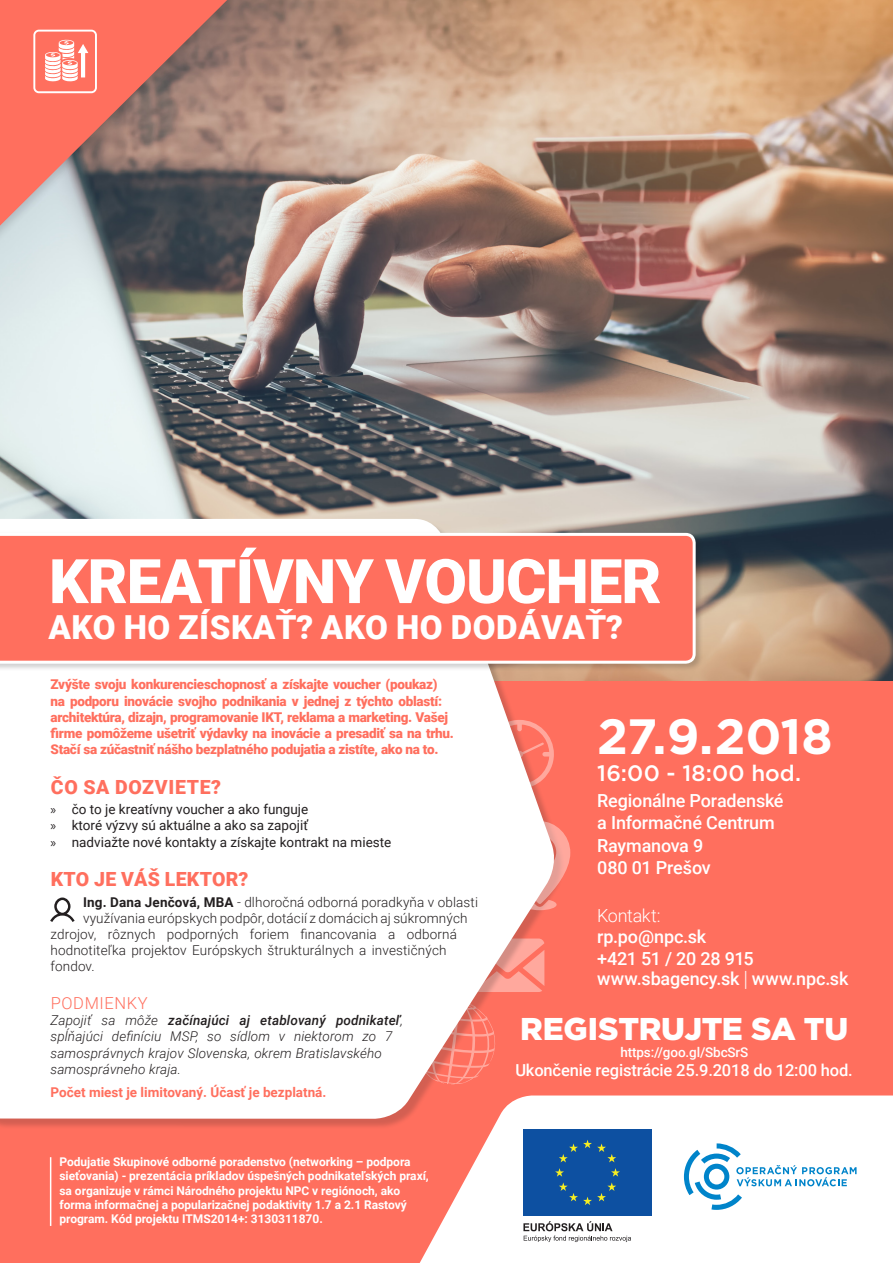
<style>
.page{position:relative;width:893px;height:1263px;background:#fff}
.page>*{position:absolute;margin:0;border:0;box-sizing:border-box;transform-origin:0 0}
.t1{font:900 61.5px "Roboto";letter-spacing:-.015em;color:#fff}
.t2{font:700 49.5px "Gotham";letter-spacing:-.015em;color:#fff}
.t3{font:900 33.15px "Roboto";letter-spacing:.015em;color:#fff}
.t4{font:900 31.5px "Gotham";letter-spacing:-.01em;color:#fff}
.t5{font:500 22.35px "Gotham";letter-spacing:.01em;color:#fff}
.t6{font:900 19.5px "Roboto";letter-spacing:.015em;color:#ff6f5e}
.t7{font:900 19.5px "Roboto";letter-spacing:.035em;color:#ff6f5e}
.t8{font:500 18px "Roboto";letter-spacing:-.01em;color:#fff}
.t9{font:500 18px "Roboto";letter-spacing:-.03em;color:#fff}
.t10{font:300 18px "Roboto";letter-spacing:-.02em;color:#fff}
.t11{font:500 16.5px "Roboto";letter-spacing:-.01em;color:#fff}
.t12{font:300 16.5px "Roboto";letter-spacing:.035em;color:#ff6f5e}
.t13{font:900 13.5px/16.2px "Roboto";letter-spacing:-.02em;color:#ff6f5e}
.t14{font:300 13.5px "Roboto";letter-spacing:.01em;color:#231f20}
.t15{font:italic 300 13.5px/16.2px "Roboto";letter-spacing:.01em;color:#231f20}
.t16{font:13.5px "Roboto";color:#231f20}
.t17{font:700 13.5px "Roboto";color:#ff6f5e}
.t18{font:500 13.5px "Roboto";letter-spacing:-.01em;color:#fff}
.t19{font:700 12px/14.4px "Roboto";letter-spacing:-.005em;color:#fff}
.s1{font-family:"Myriad Pro"}
.s2{font-weight:700}
.s3{font-weight:500}
.s4{font-family:"Helvetica Neue LT Com";font-weight:300}
</style>
<div class="page">
<img style="left:0;top:0;width:893px;height:682px">
<div style="left:0;top:682px;width:893px;height:581px;background:#ff6f5e"></div>
<svg style="left:419px;top:1095px;width:474px;height:168px;background:#fef0ee"></svg>
<svg style="left:684px;top:1143px;width:172px;height:67px;background:#d5eaf6"></svg>
<div style="left:523px;top:1129px;width:129px;height:87px;background:#0d50a1"></div>
<svg style="left:555px;top:1168px;width:65px;height:37px"></svg>
<svg style="left:559px;top:1140px;width:57px;height:22px"></svg>
<svg style="left:523px;top:1221px;width:108px;height:21px;background:#cdcdcd"></svg>
<div style="left:0;top:520px;width:565px;height:609px;background:#231f20;opacity:.2"></div>
<svg style="left:0;top:519px;width:559px;height:600px;background:#fef1ef"></svg>
<div style="left:0;top:531px;width:703px;height:140px;background:#231f20;opacity:.21"></div>
<div style="left:0;top:533px;width:696px;height:131px;background:#ff6f5e"></div>
<svg style="left:50px;top:897px;width:25px;height:25px"></svg>
<hr style="left:50px;top:1157px;width:1px;height:69px;background:#fff">
<div style="left:0;top:0;width:246px;height:248px;background:#231f20;opacity:.17"></div>
<svg style="left:0;top:0;width:227px;height:226px;background:#ba7269"></svg>
<svg style="left:33px;top:30px;width:64px;height:63px"></svg>
<svg style="left:509px;top:821px;width:61px;height:89px;background:#fbd3ce"></svg>
<p class="t1" style="left:49px;top:538px;width:614px">KREATÍVNY VOUCHER</p>
<p class="t3" style="left:49px;top:604px;width:576px">AKO HO ZÍSKAŤ? AKO HO DODÁVAŤ?</p>
<p class="t13" style="left:51px;top:676px;width:405px">Zvýšte svoju konkurencieschopnosť a získajte voucher (poukaz) na podporu inovácie svojho podnikania v jednej z týchto oblastí: architektúra, dizajn, programovanie IKT, reklama a marketing. Vašej firme pomôžeme ušetriť výdavky na inovácie a presadiť sa na trhu.<br>Stačí sa zúčastniť nášho bezplatného podujatia a zistíte, ako na to.</p>
<p class="t7" style="left:51px;top:773px;width:172px">ČO SA DOZVIETE?</p>
<p class="t16" style="left:51px;top:800px;width:259px"><span class="s1">»</span> čo to je kreatívny voucher a ako funguje</p>
<p class="t16" style="left:51px;top:816px;width:259px"><span class="s1">»</span> ktoré výzvy sú aktuálne a ako sa zapojiť</p>
<p class="t16" style="left:51px;top:832px;width:342px"><span class="s1">»</span> nadviažte nové kontakty a získajte kontrakt na mieste</p>
<p class="t6" style="left:51px;top:865px;width:199px">KTO JE VÁŠ LEKTOR?</p>
<p class="t14" style="left:83px;top:892px;width:396px"><span class="s2">Ing. Dana Jenčová, MBA</span> - dlhoročná odborná poradkyňa v oblasti</p>
<p class="t14" style="left:83px;top:908px;width:386px">využívania európskych podpôr, dotácií z domácich aj súkromných</p>
<p class="t14" style="left:51px;top:925px;width:408px">zdrojov, rôznych podporných foriem financovania a odborná</p>
<p class="t14" style="left:51px;top:941px;width:397px">hodnotiteľka projektov Európskych štrukturálnych a investičných</p>
<p class="t14" style="left:51px;top:957px;width:46px">fondov.</p>
<p class="t12" style="left:51px;top:991px;width:98px">PODMIENKY</p>
<p class="t15" style="left:51px;top:1012px;width:354px">Zapojiť sa môže <span class="s3">začínajúci aj etablovaný podnikateľ</span>, spĺňajúci definíciu MSP, so sídlom v niektorom zo 7 samosprávnych krajov Slovenska, okrem Bratislavského samosprávneho kraja.</p>
<p class="t17" style="left:51px;top:1083px;width:277px">Počet miest je limitovaný. Účasť je bezplatná.</p>
<p class="t19" style="left:60px;top:1154px;width:371px">Podujatie Skupinové odborné poradenstvo (networking – podpora sieťovania) - prezentácia príkladov úspešných podnikateľských praxí, sa organizuje v rámci Národného projektu NPC v regiónoch, ako forma informačnej a popularizačnej podaktivity 1.7 a 2.1 Rastový program. Kód projektu ITMS2014+: 3130311870.</p>
<p class="t2" style="left:597px;top:708px;width:237px">27.9.2018</p>
<p class="t5" style="left:597px;top:760px;width:205px">16:00 - 18:00 hod.</p>
<p class="t8" style="left:597px;top:788px;width:188px">Regionálne Poradenské</p>
<p class="t8" style="left:597px;top:810px;width:179px">a Informačné Centrum</p>
<p class="t8" style="left:597px;top:833px;width:108px">Raymanova 9</p>
<p class="t8" style="left:597px;top:855px;width:115px">080 01 Prešov</p>
<p class="t10" style="left:597px;top:903px;width:65px">Kontakt:</p>
<p class="t8" style="left:597px;top:924px;width:111px">rp.po@npc.sk</p>
<p class="t9" style="left:597px;top:946px;width:158px">+421 51 / 20 28 915</p>
<p class="t8" style="left:597px;top:965px;width:253px">www.sbagency.sk <span class="s4">|</span> www.npc.sk</p>
<p class="t4" style="left:520px;top:1010px;width:330px">REGISTRUJTE SA TU</p>
<p class="t11" style="left:515px;top:1058px;width:339px">Ukončenie registrácie 25.9.2018 do 12:00 hod.</p>
<p class="t18" style="left:620px;top:1042px;width:130px">https://goo.gl/SbcSrS</p>
</div>
